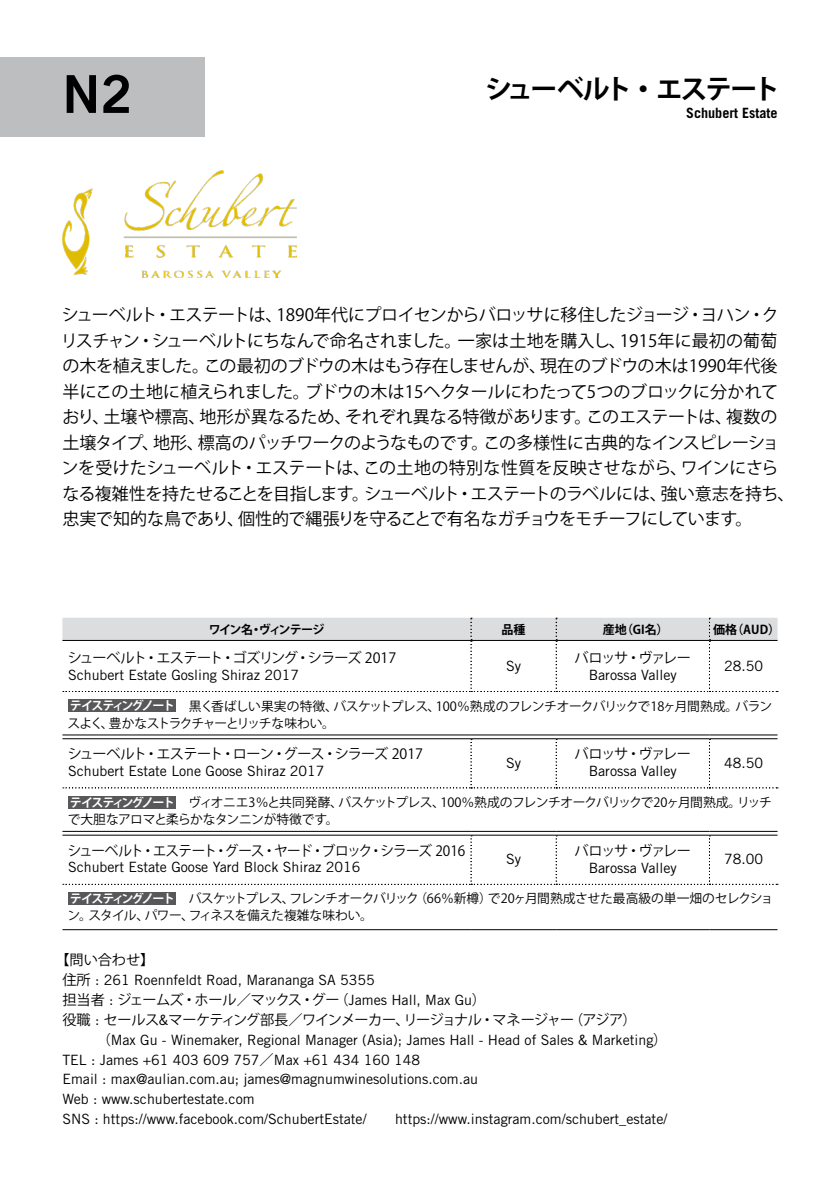
<style>
.page{position:relative;width:840px;height:1191px;background:#fff}
.page>*{position:absolute;margin:0;border:0;box-sizing:border-box;transform-origin:0 0}
.t1{font:52.2px "Trade Gothic Bold Two";color:#000}
.t2{font:700 27px "Koz Go Pr 6 N";letter-spacing:-.09em;color:#000}
.t3{font:17px/25.6px "Koz Go Pr 6 N";letter-spacing:-.02em;color:#000}
.t4{font:14.2px/19.8px "Trade Gothic LT Pro";color:#000}
.t5{font:14.2px/19.8px "Koz Go Pr 6 N";letter-spacing:-.05em;color:#000}
.t6{font:14.2px "Koz Go Pr 6 N";letter-spacing:-.05em;color:#000;scale:.96 1}
.t7{font:14.2px "Koz Go Pr 6 N";letter-spacing:-.095em;color:#000}
.t8{font:700 14.2px "Trade Gothic";color:#000}
.t9{font:12.8px/17px "Koz Go Pr 6 N";letter-spacing:-.04em;color:#000}
.t10{font:700 12px "Koz Go Pr 6 N";letter-spacing:-.04em;color:#000}
.t11{font:700 12px "Koz Go Pr 6 N";letter-spacing:-.105em;color:#000}
.s1{font-weight:700;font-size:12px;color:#fff}
.s2{font-family:"Koz Go Pr 6 N"}
.s3{font-family:"Trade Gothic LT Pro"}
</style>
<div class="page">
<div style="left:0;top:57px;width:204px;height:79px;background:#bcbec0"></div>
<img style="left:62px;top:171px;width:234px;height:106px">
<svg style="left:62px;top:735px;width:409px;height:1px"></svg>
<svg style="left:471px;top:735px;width:85px;height:1px"></svg>
<svg style="left:556px;top:735px;width:153px;height:1px"></svg>
<svg style="left:709px;top:735px;width:68px;height:1px"></svg>
<hr style="left:62px;top:929px;width:409px;height:1px;background:#000">
<hr style="left:471px;top:929px;width:85px;height:1px;background:#000">
<hr style="left:556px;top:929px;width:153px;height:1px;background:#000">
<hr style="left:709px;top:929px;width:68px;height:1px;background:#000">
<svg style="left:63px;top:739px;width:714px;height:49px"></svg>
<svg style="left:63px;top:835px;width:714px;height:50px"></svg>
<hr style="left:62px;top:734px;width:409px;height:1px;background:#000">
<hr style="left:62px;top:738px;width:409px;height:1px;background:#000">
<hr style="left:471px;top:734px;width:85px;height:1px;background:#000">
<hr style="left:471px;top:738px;width:85px;height:1px;background:#000">
<hr style="left:556px;top:734px;width:153px;height:1px;background:#000">
<hr style="left:556px;top:738px;width:153px;height:1px;background:#000">
<hr style="left:709px;top:734px;width:68px;height:1px;background:#000">
<hr style="left:709px;top:738px;width:68px;height:1px;background:#000">
<hr style="left:62px;top:831px;width:409px;height:1px;background:#000">
<hr style="left:62px;top:834px;width:409px;height:1px;background:#000">
<hr style="left:471px;top:831px;width:85px;height:1px;background:#000">
<hr style="left:471px;top:834px;width:85px;height:1px;background:#000">
<hr style="left:556px;top:831px;width:153px;height:1px;background:#000">
<hr style="left:556px;top:834px;width:153px;height:1px;background:#000">
<hr style="left:709px;top:831px;width:68px;height:1px;background:#000">
<hr style="left:709px;top:834px;width:68px;height:1px;background:#000">
<svg style="left:62px;top:618px;width:715px;height:74px"></svg>
<div style="left:68px;top:699px;width:108px;height:13px;background:#58585b"></div>
<div style="left:68px;top:795px;width:108px;height:13px;background:#58585b"></div>
<div style="left:68px;top:892px;width:108px;height:13px;background:#58585b"></div>
<h1 class="t1" style="left:62px;top:62px;width:71px">N2</h1>
<h2 class="t2" style="left:485px;top:74px;width:296px">シューベルト・エステート</h2>
<p class="t8" style="left:685px;top:104px;width:93px">Schubert Estate</p>
<p class="t3" style="left:61px;top:302px;width:734px">シューベルト・エステートは、1890年代にプロイセンからバロッサに移住したジョージ・ヨハン・クリスチャン・シューベルトにちなんで命名されました。一家は土地を購入し、1915年に最初の葡萄の木を植えました。この最初のブドウの木はもう存在しませんが、現在のブドウの木は1990年代後半にこの土地に植えられました。ブドウの木は15ヘクタールにわたって5つのブロックに分かれており、土壌や標高、地形が異なるため、それぞれ異なる特徴があります。このエステートは、複数の土壌タイプ、地形、標高のパッチワークのようなものです。この多様性に古典的なインスピレーションを受けたシューベルト・エステートは、この土地の特別な性質を反映させながら、ワインにさらなる複雑性を持たせることを目指します。シューベルト・エステートのラベルには、強い意志を持ち、忠実で知的な鳥であり、個性的で縄張りを守ることで有名なガチョウをモチーフにしています。</p>
<p class="t11" style="left:209px;top:623px;width:117px">ワイン名・ヴィンテージ</p>
<p class="t10" style="left:501px;top:623px;width:26px">品種</p>
<p class="t10" style="left:602px;top:623px;width:67px">産地（GI名）</p>
<p class="t10" style="left:712px;top:623px;width:68px">価格（AUD）</p>
<p class="t5" style="left:68px;top:648px;width:330px">シューベルト・エステート・ゴズリング・シラーズ 2017</p>
<p class="t4" style="left:68px;top:664px;width:232px">Schubert Estate Gosling Shiraz 2017</p>
<p class="t7" style="left:574px;top:649px;width:118px">バロッサ・ヴァレー</p>
<p class="t4" style="left:588px;top:664px;width:90px">Barossa Valley</p>
<p class="t4" style="left:723px;top:656px;width:40px">28.50</p>
<p class="t9" style="left:68px;top:697px;width:705px"><span class="s1">テイスティングノート</span>　黒く香ばしい果実の特徴、バスケットプレス、100％熟成のフレンチオークバリックで18ヶ月間熟成。バランスよく、豊かなストラクチャーとリッチな味わい。</p>
<p class="t5" style="left:68px;top:744px;width:356px">シューベルト・エステート・ローン・グース・シラーズ 2017</p>
<p class="t4" style="left:68px;top:761px;width:258px">Schubert Estate Lone Goose Shiraz 2017</p>
<p class="t4" style="left:506px;top:656px;width:16px">Sy</p>
<p class="t7" style="left:574px;top:746px;width:118px">バロッサ・ヴァレー</p>
<p class="t4" style="left:588px;top:761px;width:90px">Barossa Valley</p>
<p class="t4" style="left:723px;top:752px;width:40px">48.50</p>
<p class="t9" style="left:68px;top:794px;width:705px"><span class="s1">テイスティングノート</span>　ヴィオニエ3％と共同発酵、バスケットプレス、100％熟成のフレンチオークバリックで20ヶ月間熟成。リッチで大胆なアロマと柔らかなタンニンが特徴です。</p>
<p class="t6" style="left:68px;top:842px;width:415px">シューベルト・エステート・グース・ヤード・ブロック・シラーズ 2016</p>
<p class="t4" style="left:68px;top:857px;width:294px">Schubert Estate Goose Yard Block Shiraz 2016</p>
<p class="t4" style="left:506px;top:752px;width:16px">Sy</p>
<p class="t7" style="left:574px;top:842px;width:118px">バロッサ・ヴァレー</p>
<p class="t4" style="left:588px;top:857px;width:90px">Barossa Valley</p>
<p class="t4" style="left:723px;top:849px;width:40px">78.00</p>
<p class="t9" style="left:67px;top:890px;width:706px"><span class="s1">テイスティングノート</span>　バスケットプレス、フレンチオークバリック（66％新樽）で20ヶ月間熟成させた最高級の単一畑のセレクション。スタイル、パワー、フィネスを備えた複雑な味わい。</p>
<p class="t4" style="left:506px;top:849px;width:16px">Sy</p>
<p class="t5" style="left:55px;top:950px;width:100px">【問い合わせ】</p>
<p class="t4" style="left:62px;top:970px;width:314px"><span class="s2">住所</span> : 261 Roennfeldt Road, Marananga SA 5355</p>
<p class="t5" style="left:62px;top:990px;width:575px">担当者 <span class="s3">:</span> ジェームズ・ホール／マックス・グー（<span class="s3">James Hall, Max Gu</span>）<br>役職 <span class="s3">:</span> セールス<span class="s3">&amp;</span>マーケティング部長／ワインメーカー、リージョナル・マネージャー（アジア）</p>
<p class="t4" style="left:62px;top:1029px;width:606px;text-indent:34px"><span class="s2">（</span>Max Gu - Winemaker, Regional Manager (Asia); James Hall - Head of Sales &amp; Marketing<span class="s2">）</span>TEL : James +61 403 609 757<span class="s2">／</span>Max +61 434 160 148<br>Email : max@aulian.com.au; james@magnumwinesolutions.com.au<br>Web : www.schubertestate.com<br>SNS : https://www.facebook.com/SchubertEstate/<span class="s2">　　</span>https://www.instagram.com/schubert_estate/</p>
</div>
